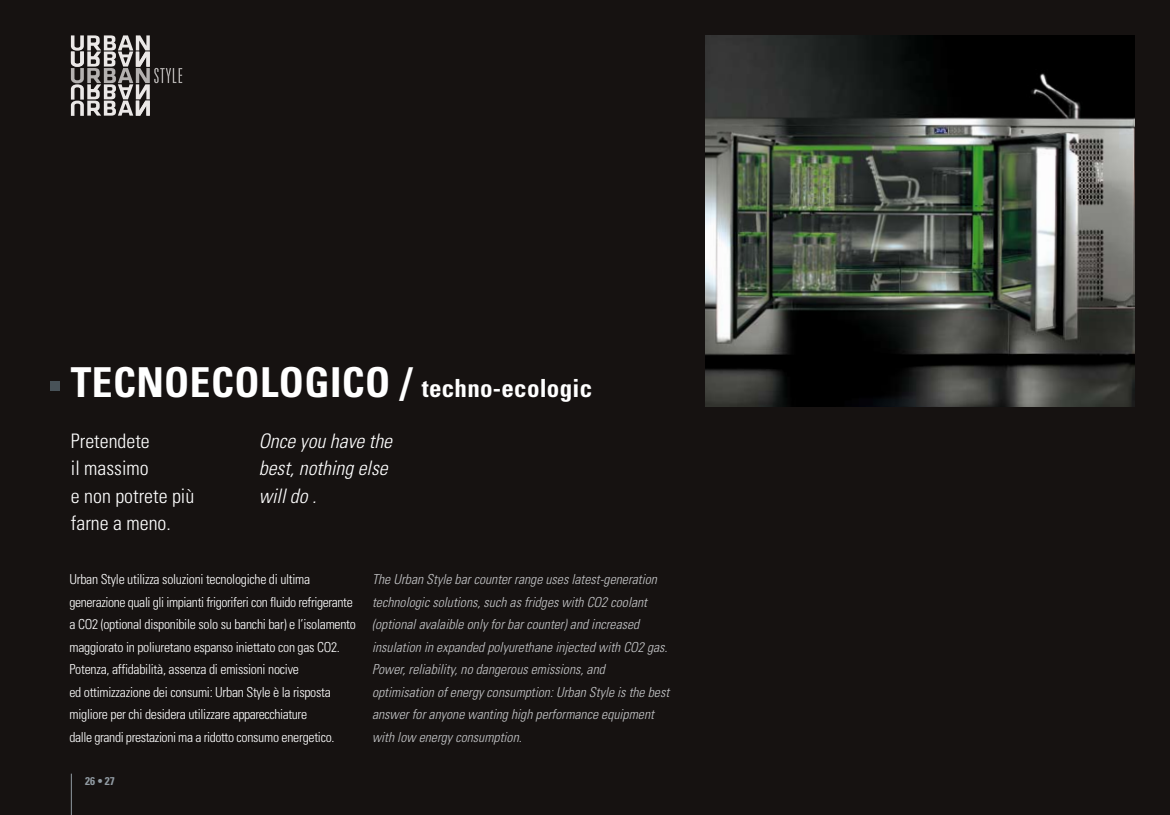
<style>
.page{position:relative;width:1170px;height:815px;background:#fff}
.page>*{position:absolute;margin:0;border:0;box-sizing:border-box;transform-origin:0 0}
.t1{font:700 condensed 41.25px "Univers LT Std";letter-spacing:.01em;color:#fff}
.t2{font:300 condensed 20px/27.5px "Univers LT Std";color:#fff}
.t3{font:italic 300 condensed 20px/27.5px "Univers LT Std";color:#fff}
.t4{font:300 condensed 13.75px/22.5px "Univers LT Std";letter-spacing:-.02em;color:#fff}
.t5{font:italic 300 condensed 13.75px/22.5px "Univers LT Std";color:#c5c6c8}
.t6{font:700 condensed 11.25px "Univers LT Std";color:#909aa2}
.s1{font-size:25px}
</style>
<div class="page">
<div style="left:0;top:0;width:1169px;height:815px;background:#161211"></div>
<div style="left:50px;top:382px;width:9px;height:9px;background:#485258"></div>
<img style="left:705px;top:35px;width:429px;height:371px">
<svg style="left:71px;top:35px;width:111px;height:81px"></svg>
<hr style="left:71px;top:774px;width:1px;height:41px;background:#909aa2">
<h1 class="t1" style="left:71px;top:357px;width:522px">TECNOECOLOGICO / <span class="s1">techno-ecologic</span></h1>
<h2 class="t2" style="left:71px;top:427px;width:125px">Pretendete<br>il massimo<br>e non potrete più farne a meno.</h2>
<h2 class="t3" style="left:259px;top:427px;width:135px">Once you have the best, nothing else will do .</h2>
<p class="t4" style="left:69px;top:568px;width:288px">Urban Style utilizza soluzioni tecnologiche di ultima generazione quali gli impianti frigoriferi con fluido refrigerante a CO2 (optional disponibile solo su banchi bar) e l’isolamento maggiorato in poliuretano espanso iniettato con gas CO2.<br>Potenza, affidabilità, assenza di emissioni nocive<br>ed ottimizzazione dei consumi: Urban Style è la risposta migliore per chi desidera utilizzare apparecchiature<br>dalle grandi prestazioni ma a ridotto consumo energetico.</p>
<p class="t5" style="left:372px;top:568px;width:298px">The Urban Style bar counter range uses latest-generation technologic solutions, such as fridges with CO2 coolant (optional avalaible only for bar counter) and increased insulation in expanded polyurethane injected with CO2 gas.<br>Power, reliability, no dangerous emissions, and optimisation of energy consumption: Urban Style is the best answer for anyone wanting high performance equipment with low energy consumption.</p>
<p class="t6" style="left:85px;top:774px;width:31px">26 • 27</p>
</div>
